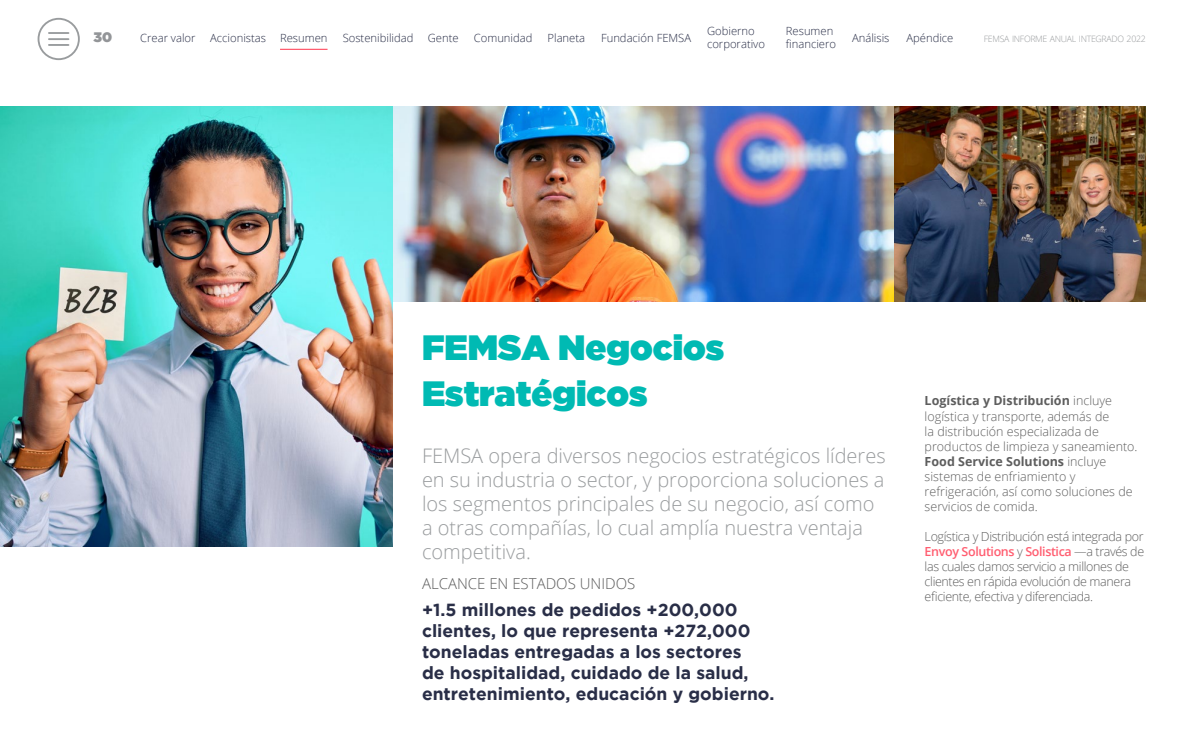
<style>
.page{position:relative;width:1191px;height:745px;background:#fff}
.page>*{position:absolute;margin:0;border:0;box-sizing:border-box;transform-origin:0 0}
.t1{font:35px/45px "Gotham Ultra";color:#00bab3}
.t2{font:300 20px/24px "Open Sans";color:#999c9e}
.t3{font:700 17.5px/21px "Gotham";color:#292e47}
.t4{font:300 15px "Open Sans";color:#5e5e5e}
.t5{font:13.75px "Gotham Ultra";color:#939598}
.t6{font:300 12.5px/15px "Open Sans";color:#5e5e5e}
.t7{font:300 12.5px/15px "Open Sans";letter-spacing:-.03em;color:#5e5e5e}
.t8{font:300 11.25px/13.5px "Open Sans";color:#292e47}
.t9{font:300 8.75px "Open Sans";letter-spacing:-.035em;color:#999c9e}
.s1{font-weight:700}
.s2{font-weight:600;color:#ff5d70}
</style>
<div class="page">
<svg style="left:49px;top:32px;width:19px;height:14px"></svg>
<img style="left:392px;top:106px;width:754px;height:195px">
<img style="left:0;top:106px;width:392px;height:440px">
<div style="left:38px;top:18px;width:42px;height:42px;border:2px solid #999c9e;border-radius:50%"></div>
<hr style="left:280px;top:49px;width:47px;height:1px;background:#ff5d70">
<p class="t5" style="left:94px;top:29px;width:20px">30</p>
<p class="t8" style="left:707px;top:24px;width:60px">Gobierno corporativo</p>
<p class="t8" style="left:786px;top:24px;width:52px">Resumen financiero</p>
<p class="t8" style="left:852px;top:30px;width:39px">Análisis</p>
<p class="t8" style="left:906px;top:30px;width:49px">Apéndice</p>
<p class="t8" style="left:140px;top:30px;width:57px">Crear valor</p>
<p class="t8" style="left:210px;top:30px;width:119px">Accionistas Resumen</p>
<p class="t8" style="left:343px;top:30px;width:72px">Sostenibilidad</p>
<p class="t8" style="left:428px;top:30px;width:32px">Gente</p>
<p class="t8" style="left:474px;top:30px;width:60px">Comunidad</p>
<p class="t8" style="left:547px;top:30px;width:39px">Planeta</p>
<p class="t8" style="left:601px;top:30px;width:92px">Fundación FEMSA</p>
<p class="t9" style="left:983px;top:32px;width:164px">FEMSA INFORME ANUAL INTEGRADO 2022</p>
<h1 class="t1" style="left:422px;top:324px;width:304px">FEMSA Negocios<br>Estratégicos</h1>
<h2 class="t2" style="left:422px;top:443px;width:465px">FEMSA opera diversos negocios estratégicos líderes en su industria o sector, y proporciona soluciones a los segmentos principales de su negocio, así como a otras compañías, lo cual amplía nuestra ventaja competitiva.</h2>
<h3 class="t3" style="left:422px;top:598px;width:354px">+1.5 millones de pedidos +200,000 clientes, lo que representa +272,000 toneladas entregadas a los sectores<br>de hospitalidad, cuidado de la salud, entretenimiento, educación y gobierno.</h3>
<p class="t4" style="left:422px;top:572px;width:215px">ALCANCE EN ESTADOS UNIDOS</p>
<p class="t6" style="left:924px;top:393px;width:214px"><span class="s1">Logística y Distribución</span> incluye logística y transporte, además de<br>la distribución especializada de productos de limpieza y saneamiento.<br><span class="s1">Food Service Solutions</span> incluye sistemas de enfriamiento y refrigeración, así como soluciones de servicios de comida.</p>
<p class="t7" style="left:924px;top:528px;width:221px">Logística y Distribución está integrada por <span class="s2">Envoy Solutions</span> y <span class="s2">Solistica</span> —a través de las cuales damos servicio a millones de clientes en rápida evolución de manera eficiente, efectiva y diferenciada.</p>
</div>
